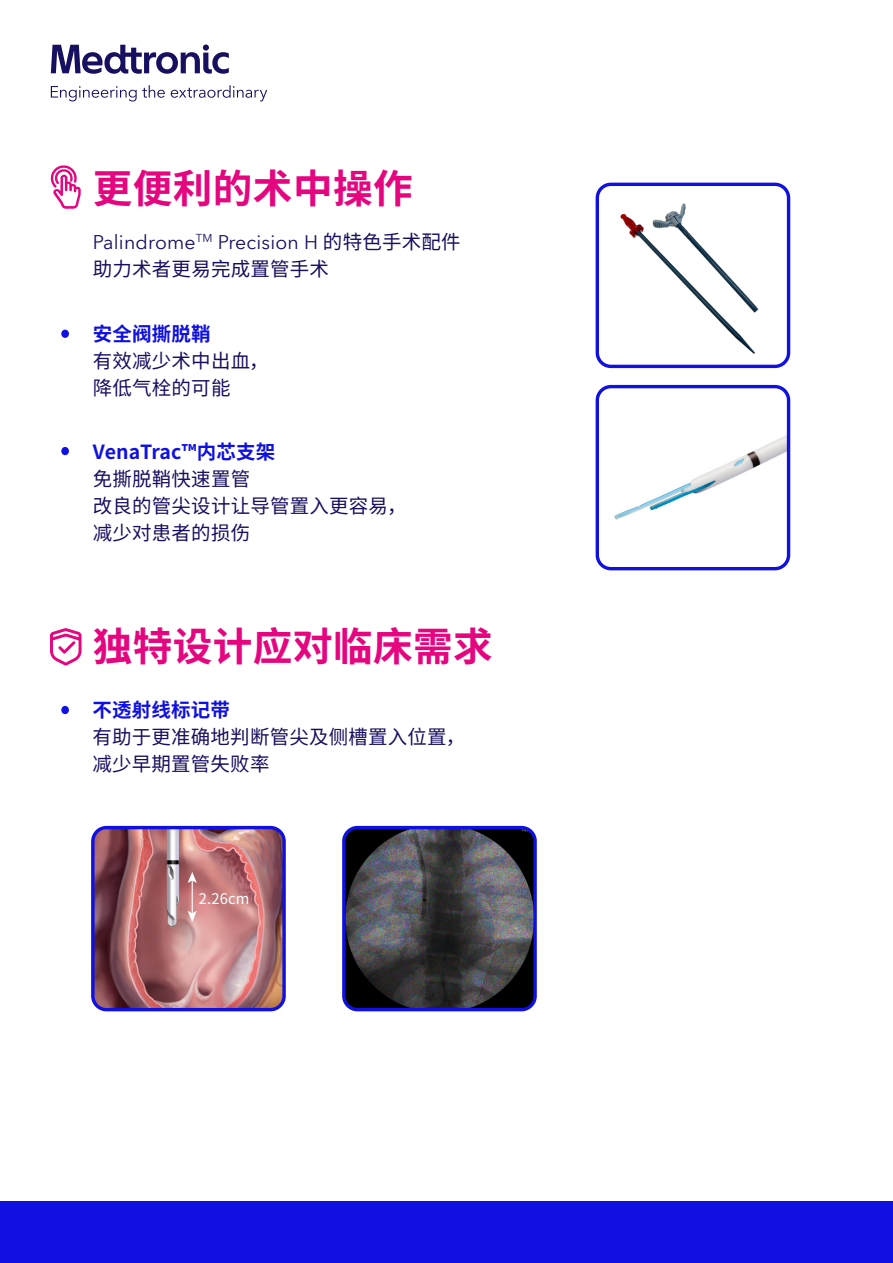
<style>
.page{position:relative;width:893px;height:1263px;background:#fff}
.page>*{position:absolute;margin:0;border:0;box-sizing:border-box;transform-origin:0 0}
.t1{font:700 39.6px "Source Han Sans CN";letter-spacing:.01em;color:#e5057f}
.t2{font:19.5px/27px "Source Han Sans CN";letter-spacing:.01em;color:#170f5f}
.t3{font:19.5px "Avenir Next World";letter-spacing:.01em;color:#170f5f}
.t4{font:700 19.5px "Source Han Sans CN";letter-spacing:.01em;color:#1010e0}
.t5{font:14.7px "Source Han Sans CN";color:#fff}
.s1{font-family:"Source Han Sans CN"}
</style>
<div class="page">
<svg style="left:51px;top:85px;width:114px;height:16px"></svg>
<svg style="left:171px;top:85px;width:96px;height:16px"></svg>
<svg style="left:51px;top:44px;width:178px;height:30px"></svg>
<div style="left:0;top:1201px;width:893px;height:62px;background:#1010e0"></div>
<img style="left:620px;top:203px;width:139px;height:151px">
<div style="left:596px;top:183px;width:194px;height:185px;border:3px solid #1010e0;border-radius:14px"></div>
<img style="left:614px;top:435px;width:172px;height:85px">
<div style="left:596px;top:385px;width:194px;height:185px;border:3px solid #1010e0;border-radius:14px"></div>
<div style="left:61px;top:330px;width:8px;height:8px;background:#1010e0;border-radius:50%"></div>
<div style="left:61px;top:447px;width:8px;height:8px;background:#1010e0;border-radius:50%"></div>
<svg style="left:50px;top:165px;width:31px;height:44px"></svg>
<div style="left:61px;top:706px;width:8px;height:8px;background:#1010e0;border-radius:50%"></div>
<svg style="left:50px;top:628px;width:31px;height:37px"></svg>
<img style="left:346px;top:830px;width:187px;height:177px">
<div style="left:342px;top:826px;width:195px;height:185px;border:3px solid #1010e0;border-radius:14px"></div>
<img style="left:95px;top:830px;width:187px;height:177px">
<div style="left:91px;top:826px;width:195px;height:185px;border:3px solid #1010e0;border-radius:14px"></div>
<hr style="left:192px;top:880px;width:1px;height:34px;background:#fff">
<svg style="left:188px;top:872px;width:9px;height:11px"></svg>
<svg style="left:188px;top:911px;width:9px;height:11px"></svg>
<h1 class="t1" style="left:93px;top:169px;width:321px">更便利的术中操作</h1>
<p class="t3" style="left:93px;top:226px;width:369px">Palindrome<sup>TM</sup> Precision H <span class="s1">的特色手术配件</span></p>
<p class="t2" style="left:93px;top:256px;width:238px">助力术者更易完成置管手术</p>
<p class="t4" style="left:93px;top:324px;width:119px">安全阀撕脱鞘</p>
<p class="t2" style="left:93px;top:348px;width:177px">有效减少术中出血，降低气栓的可能</p>
<p class="t4" style="left:93px;top:441px;width:184px">VenaTrac™内芯支架</p>
<p class="t2" style="left:93px;top:465px;width:315px">免撕脱鞘快速置管<br>改良的管尖设计让导管置入更容易，减少对患者的损伤</p>
<h1 class="t1" style="left:93px;top:627px;width:401px">独特设计应对临床需求</h1>
<p class="t4" style="left:92px;top:699px;width:139px">不透射线标记带</p>
<p class="t2" style="left:92px;top:723px;width:374px">有助于更准确地判断管尖及侧槽置入位置，减少早期置管失败率</p>
<p class="t5" style="left:199px;top:891px;width:52px">2.26cm</p>
</div>
